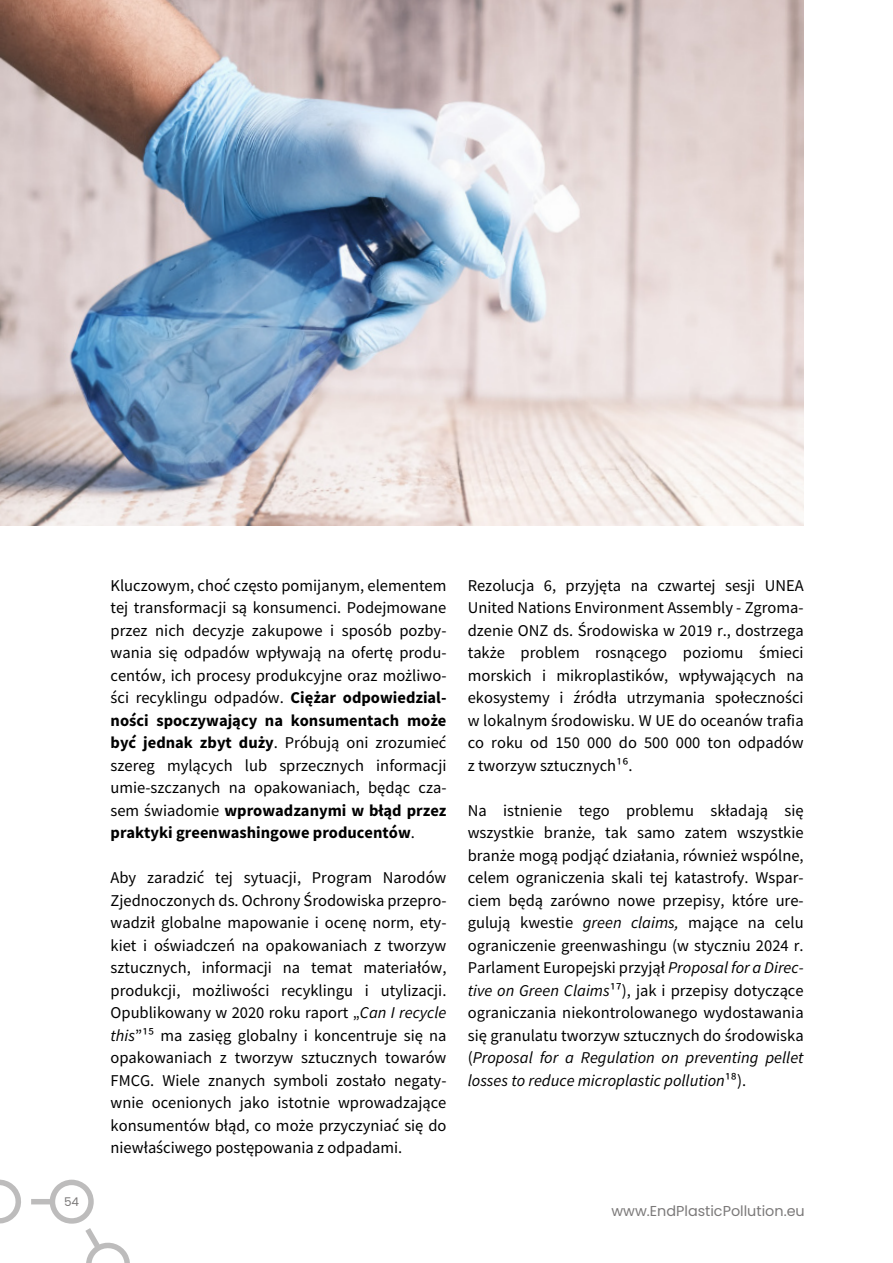
<style>
.page{position:relative;width:893px;height:1263px;background:#fff}
.page>*{position:absolute;margin:0;border:0;box-sizing:border-box;transform-origin:0 0}
.t1{font:16.5px/22.5px "Source Sans Pro";color:#000;text-align:justify}
.t2{font:14.4px "Poppins";color:#7b7979}
.t3{font:12px "Poppins";color:#7b7979}
.s1{font-weight:700}
.s2{font-style:italic}
</style>
<div class="page">
<img style="left:0;top:0;width:804px;height:526px">
<svg style="left:0;top:1179px;width:130px;height:84px"></svg>
<p class="t3" style="left:64px;top:1193px;width:17px">54</p>
<p class="t1" style="left:111px;top:575px;width:337px">Kluczowym, choć często pomijanym, elementem tej transformacji są konsumenci. Podejmowane przez nich decyzje zakupowe i sposób pozby&shy;wania się odpadów wpływają na ofertę produ&shy;centów, ich procesy produkcyjne oraz możliwo&shy;ści recyklingu odpadów. <span class="s1">Ciężar odpowiedzial&shy;ności spoczywający na konsumentach może być jednak zbyt duży</span>. Próbują oni zrozumieć szereg mylących lub sprzecznych informacji umie-szczanych na opakowaniach, będąc cza&shy;sem świadomie <span class="s1">wprowadzanymi w błąd przez praktyki greenwashingowe producentów</span>.</p>
<p class="t1" style="left:111px;top:868px;width:337px">Aby zaradzić tej sytuacji, Program Narodów Zjednoczonych ds. Ochrony Środowiska przepro&shy;wadził globalne mapowanie i ocenę norm, ety&shy;kiet i oświadczeń na opakowaniach z tworzyw sztucznych, informacji na temat materiałów, produkcji, możliwości recyklingu i utylizacji.<br>Opublikowany w 2020 roku raport „<span class="s2">Can I recycle this</span>”¹⁵ ma zasięg globalny i koncentruje się na opakowaniach z tworzyw sztucznych towarów FMCG. Wiele znanych symboli zostało negaty&shy;wnie ocenionych jako istotnie wprowadzające konsumentów błąd, co może przyczyniać się do niewłaściwego postępowania z odpadami.</p>
<p class="t1" style="left:468px;top:575px;width:337px">Rezolucja 6, przyjęta na czwartej sesji UNEA United Nations Environment Assembly - Zgroma&shy;dzenie ONZ ds. Środowiska w 2019 r., dostrzega także problem rosnącego poziomu śmieci morskich i mikroplastików, wpływających na ekosystemy i źródła utrzymania społeczności w lokalnym środowisku. W UE do oceanów trafia co roku od 150 000 do 500 000 ton odpadów z tworzyw sztucznych¹⁶.</p>
<p class="t1" style="left:468px;top:800px;width:337px">Na istnienie tego problemu składają się wszystkie branże, tak samo zatem wszystkie branże mogą podjąć działania, również wspólne, celem ograniczenia skali tej katastrofy. Wspar&shy;ciem będą zarówno nowe przepisy, które ure&shy;gulują kwestie <span class="s2">green claims,</span> mające na celu ograniczenie greenwashingu (w styczniu 2024 r.<br>Parlament Europejski przyjął <span class="s2">Proposal for a Direc&shy;tive on Green Claims</span>¹⁷), jak i przepisy dotyczące ograniczania niekontrolowanego wydostawania się granulatu tworzyw sztucznych do środowiska (<span class="s2">Proposal for a Regulation on preventing pellet losses to reduce microplastic pollution</span>¹⁸).</p>
<p class="t2" style="left:611px;top:1200px;width:195px">www.EndPlasticPollution.eu</p>
</div>
